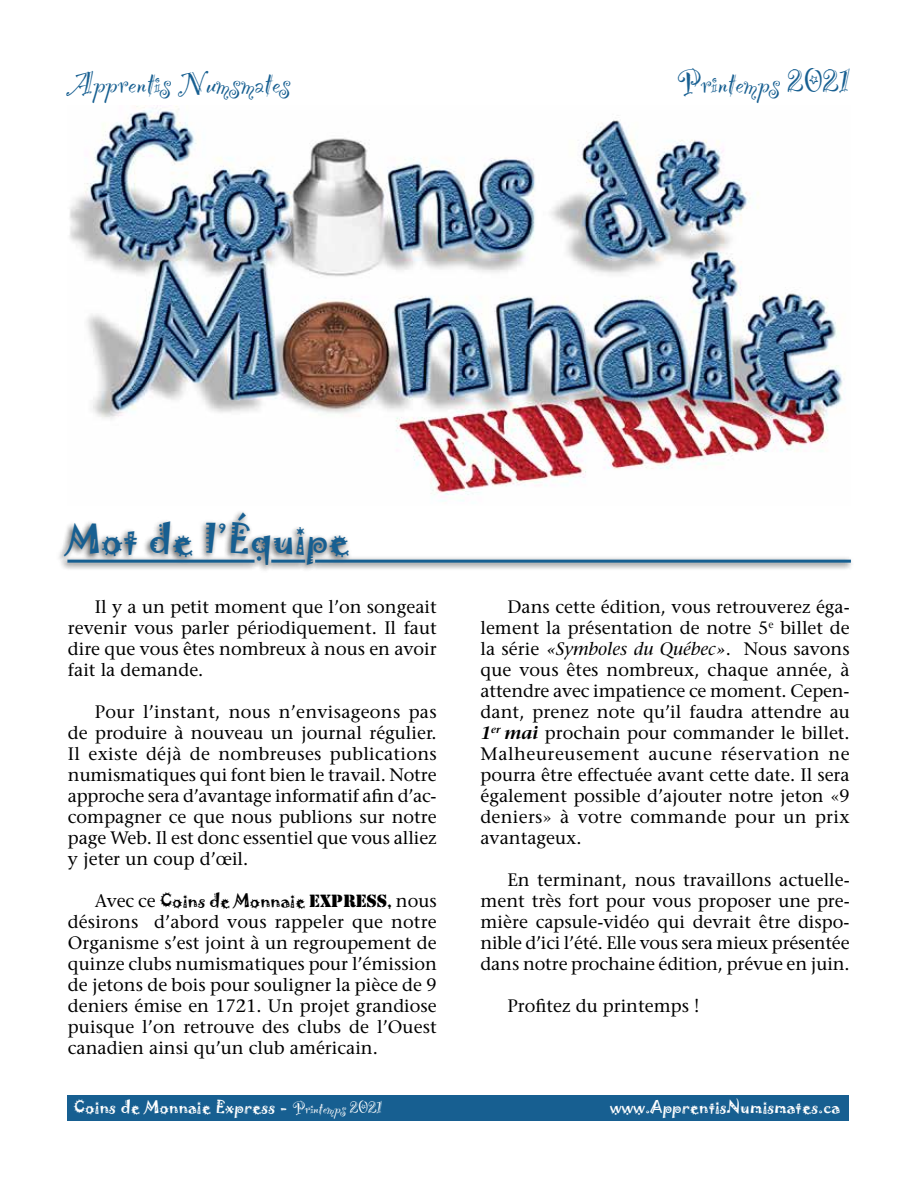
<style>
.page{position:relative;width:918px;height:1188px;background:#fff}
.page>*{position:absolute;margin:0;border:0;box-sizing:border-box;transform-origin:0 0}
.t1{font:45px "Jokerman Let Plain";color:#175f91}
.t2{font:37.5px "Party Let Plain";color:#175f91}
.t3{font:21px "Jokerman Let Plain";color:#000}
.t4{font:19.5px "Jokerman Let Plain";color:#fff}
.t5{font:18px/21px "Stone Serif";color:#000;text-align:justify}
.s1{font-family:"Stone Serif";font-size:18px}
.s2{font-family:"Stencil Std";font-size:16.5px}
.s3{font-size:18px}
.s4{font-style:italic}
.s5{font-weight:600;font-style:italic}
.s6{font-family:"Party Let Plain"}
</style>
<div class="page">
<img style="left:69px;top:106px;width:776px;height:396px">
<div style="left:56px;top:509px;width:296px;height:65px;background:#000;opacity:.7"></div>
<div style="left:59px;top:556px;width:199px;height:15px;background:#000;opacity:.7"></div>
<hr style="left:67px;top:560px;width:188px;height:3px;background:#175f91">
<div style="left:263px;top:556px;width:46px;height:15px;background:#000;opacity:.7"></div>
<hr style="left:271px;top:560px;width:34px;height:3px;background:#175f91">
<div style="left:307px;top:556px;width:548px;height:15px;background:#000;opacity:.7"></div>
<hr style="left:315px;top:560px;width:536px;height:3px;background:#175f91">
<div style="left:68px;top:1095px;width:781px;height:26px;background:#175f91"></div>
<h2 class="t2" style="left:67px;top:58px;width:226px">Apprentis Numsmates</h2>
<h2 class="t2" style="left:677px;top:58px;width:175px">Printemps 2021</h2>
<h1 class="t1" style="left:67px;top:512px;width:285px">Mot de l’Équipe</h1>
<p class="t5" style="left:68px;top:596px;width:370px;text-indent:27px">Il y a un petit moment que l’on songeait revenir vous parler périodiquement. Il faut dire que vous êtes nombreux à nous en avoir fait la demande.</p>
<p class="t5" style="left:68px;top:701px;width:371px;text-indent:27px">Pour l’instant, nous n’envisageons pas de produire à nouveau un journal régulier.<br>Il existe déjà de nombreuses publications numismatiques qui font bien le travail. Notre approche sera d’avantage informatif afin d’ac&shy;compagner ce que nous publions sur notre page Web. Il est donc essentiel que vous alliez y jeter un coup d’œil.</p>
<p class="t3" style="left:95px;top:887px;width:343px"><span class="s1">Avec ce</span> Coins de Monnaie <span class="s2">EXPRESS</span><span class="s3">,</span> <span class="s1">nous</span></p>
<p class="t5" style="left:68px;top:911px;width:370px">désirons d’abord vous rappeler que notre Organisme s’est joint à un regroupement de quinze clubs numismatiques pour l’émission de jetons de bois pour souligner la pièce de 9 deniers émise en 1721. Un projet grandiose puisque l’on retrouve des clubs de l’Ouest canadien ainsi qu’un club américain.</p>
<p class="t5" style="left:480px;top:596px;width:371px;text-indent:27px">Dans cette édition, vous retrouverez éga&shy;lement la présentation de notre 5<sup>e</sup> billet de la série <span class="s4">«Symboles du Québec»</span>. Nous savons que vous êtes nombreux, chaque année, à attendre avec impatience ce moment. Cepen&shy;dant, prenez note qu’il faudra attendre au <span class="s5">1</span><sup>er</sup> <span class="s5">mai</span> prochain pour commander le billet.<br>Malheureusement aucune réservation ne pourra être effectuée avant cette date. Il sera également possible d’ajouter notre jeton «9 deniers» à votre commande pour un prix avantageux.</p>
<p class="t5" style="left:480px;top:869px;width:371px;text-indent:27px">En terminant, nous travaillons actuelle&shy;ment très fort pour vous proposer une pre&shy;mière capsule-vidéo qui devrait être dispo&shy;nible d’ici l’été. Elle vous sera mieux présentée dans notre prochaine édition, prévue en juin.</p>
<p class="t5" style="left:507px;top:995px;width:194px">Profitez du printemps !</p>
<p class="t4" style="left:73px;top:1095px;width:311px">Coins de Monnaie Express - <span class="s6">Printemps 2021</span></p>
<p class="t4" style="left:610px;top:1095px;width:232px">www.ApprentisNumismates.ca</p>
</div>
